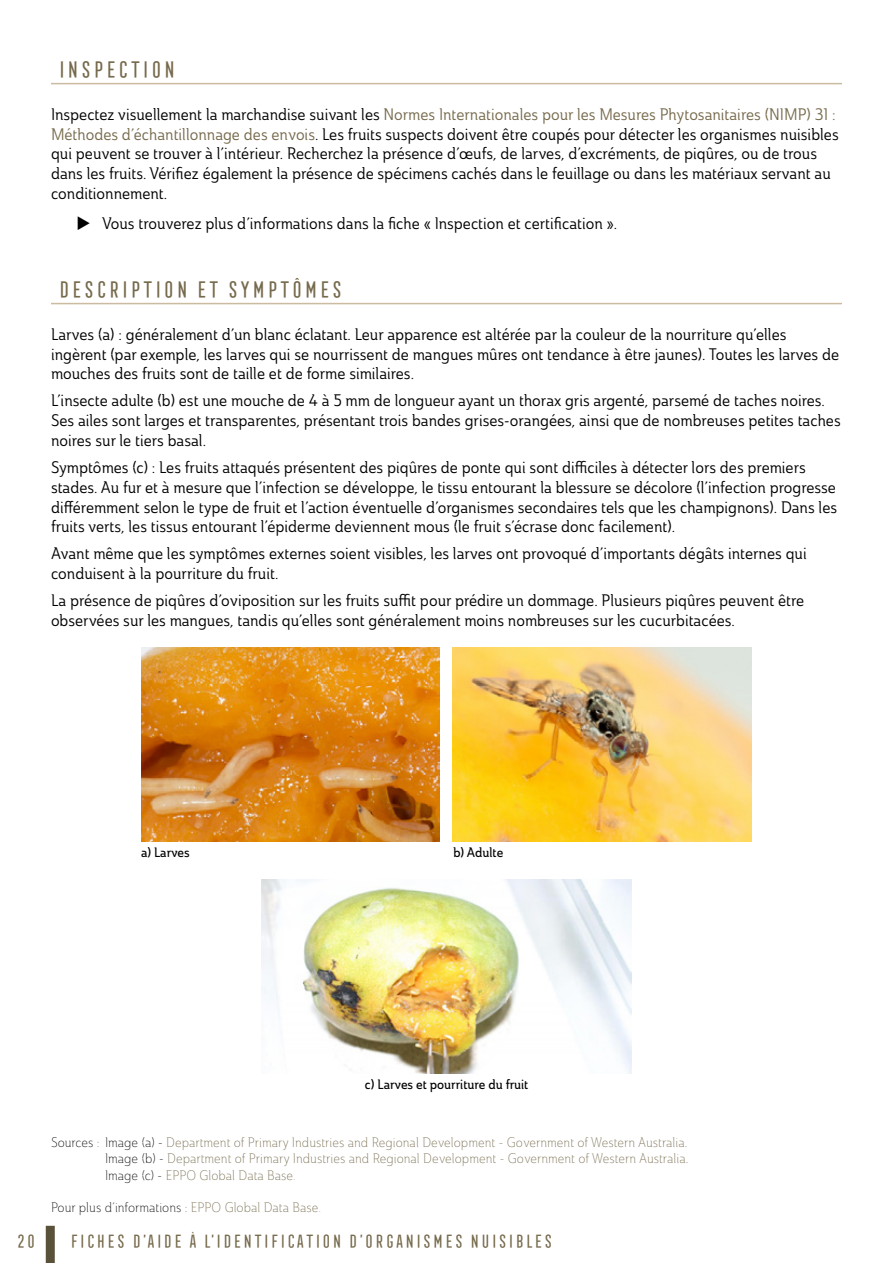
<style>
.page{position:relative;width:893px;height:1263px;background:#fff}
.page>*{position:absolute;margin:0;border:0;box-sizing:border-box;transform-origin:0 0}
.t1{font:22.5px "Frontage Condensed";color:#766a4c}
.t2{font:18px "Frontage Condensed";color:#766a4c}
.t3{font:16.5px/19.8px "Ainslie Con Reg";color:#000}
.t4{font:13.5px/16.2px "Ainslie Con Lig";color:#766a4c;text-align:justify}
.t5{font:13.5px "Ainslie Con Med";color:#000}
.t6{font:13.5px "Ainslie Con Lig";color:#000}
.s1{color:#766a4c}
.s2{color:#000}
</style>
<div class="page">
<div style="left:46px;top:1226px;width:9px;height:37px;background:#595139"></div>
<hr style="left:51px;top:83px;width:791px;height:1px;background:#cbbba0">
<hr style="left:51px;top:303px;width:791px;height:1px;background:#cbbba0">
<img style="left:141px;top:647px;width:298px;height:194px">
<img style="left:261px;top:879px;width:371px;height:194px">
<img style="left:453px;top:647px;width:299px;height:194px">
<h1 class="t1" style="left:57px;top:57px;width:120px">INSPECTION</h1>
<p class="t3" style="left:51px;top:104px;width:789px">Inspectez visuellement la marchandise suivant les <span class="s1">Normes Internationales pour les Mesures Phytosanitaires (NIMP) 31 :<br>Méthodes d’échantillonnage des envois</span>. Les fruits suspects doivent être coupés pour détecter les organismes nuisibles qui peuvent se trouver à l’intérieur. Recherchez la présence d’œufs, de larves, d’excréments, de piqûres, ou de trous dans les fruits. Vérifiez également la présence de spécimens cachés dans le feuillage ou dans les matériaux servant au conditionnement.</p>
<p class="t3" style="left:102px;top:213px;width:517px">Vous trouverez plus d’informations dans la fiche « Inspection et certification ».</p>
<h1 class="t1" style="left:57px;top:277px;width:287px">DESCRIPTION ET SYMPTÔMES</h1>
<p class="t3" style="left:51px;top:324px;width:790px">Larves (a) : généralement d’un blanc éclatant. Leur apparence est altérée par la couleur de la nourriture qu’elles ingèrent (par exemple, les larves qui se nourrissent de mangues mûres ont tendance à être jaunes). Toutes les larves de mouches des fruits sont de taille et de forme similaires.</p>
<p class="t3" style="left:51px;top:391px;width:791px">L’insecte adulte (b) est une mouche de 4 à 5 mm de longueur ayant un thorax gris argenté, parsemé de taches noires.<br>Ses ailes sont larges et transparentes, présentant trois bandes grises-orangées, ainsi que de nombreuses petites taches noires sur le tiers basal.</p>
<p class="t3" style="left:51px;top:457px;width:788px">Symptômes (c) : Les fruits attaqués présentent des piqûres de ponte qui sont difficiles à détecter lors des premiers stades. Au fur et à mesure que l’infection se développe, le tissu entourant la blessure se décolore (l’infection progresse différemment selon le type de fruit et l’action éventuelle d’organismes secondaires tels que les champignons). Dans les fruits verts, les tissus entourant l’épiderme deviennent mous (le fruit s’écrase donc facilement).</p>
<p class="t3" style="left:51px;top:543px;width:757px">Avant même que les symptômes externes soient visibles, les larves ont provoqué d’importants dégâts internes qui conduisent à la pourriture du fruit.</p>
<p class="t3" style="left:51px;top:590px;width:755px">La présence de piqûres d’oviposition sur les fruits suffit pour prédire un dommage. Plusieurs piqûres peuvent être observées sur les mangues, tandis qu’elles sont généralement moins nombreuses sur les cucurbitacées.</p>
<p class="t5" style="left:141px;top:844px;width:50px">a) Larves</p>
<p class="t5" style="left:453px;top:844px;width:51px">b) Adulte</p>
<p class="t5" style="left:365px;top:1075px;width:165px">c) Larves et pourriture du fruit</p>
<p class="t4" style="left:105px;top:1134px;width:585px;text-indent:-54px"><span class="s2">Sources : Image (a) -</span> Department of Primary Industries and Regional Development - Government of Western Australia<span class="s2">.<br>Image (b) -</span> Department of Primary Industries and Regional Development - Government of Western Australia<span class="s2">.<br>Image (c) -</span> EPPO Global Data Base.</p>
<p class="t6" style="left:51px;top:1199px;width:271px">Pour plus d’informations : <span class="s1">EPPO Global Data Base.</span></p>
<p class="t2" style="left:16px;top:1231px;width:21px">20</p>
<p class="t2" style="left:69px;top:1231px;width:485px">FICHES D’AIDE À L’IDENTIFICATION D’ORGANISMES NUISIBLES</p>
</div>
